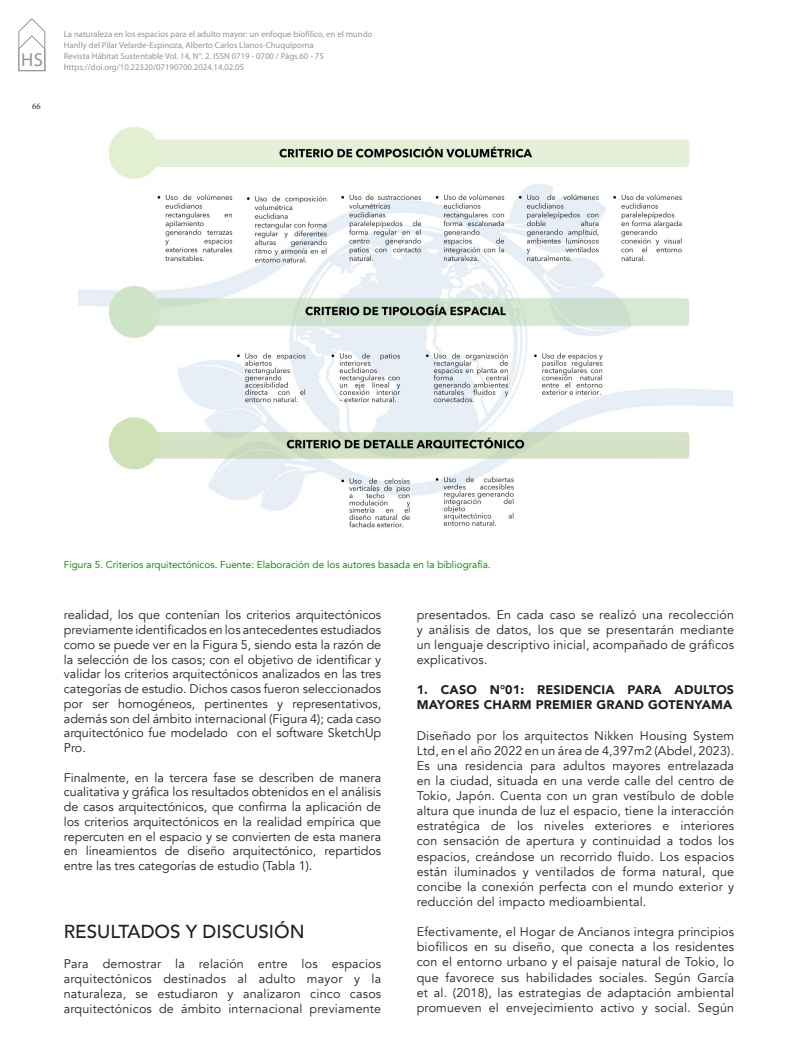
<style>
.page{position:relative;width:798px;height:1063px;background:#fff}
.page>*{position:absolute;margin:0;border:0;box-sizing:border-box;transform-origin:0 0}
._09_TITULOS_TEXTOS{font:500 18.75px "Avenir";color:#231f20}
.t1{font:18.75px "Myriad Pro";color:#939598}
._07_CUERPO_TEXTO{font:12.5px/15.1px "Avenir";letter-spacing:.015em;color:#231f20;text-align:justify}
._10_SUBTITULOS__2_2{font:900 12.5px/15px "Avenir";letter-spacing:.015em;color:#231f20}
._14_PIE_DE_FOTOS{font:10px "Avenir";color:#007800}
.t2{font:8.75px/11.2px "Myriad Pro";color:#939598}
.t3{font:8.75px "Minion Pro";color:#231f20}
</style>
<div class="page">
<svg style="left:19px;top:18px;width:26px;height:53px"></svg>
<img style="left:78px;top:126px;width:654px;height:402px">
<h1 class="t1" style="left:21px;top:48px;width:24px">HS</h1>
<p class="t3" style="left:32px;top:101px;width:10px">66</p>
<p class="t2" style="left:64px;top:28px;width:310px">La naturaleza en los espacios para el adulto mayor: un enfoque biofílico, en el mundo Hanlly del Pilar Velarde-Espinoza, Alberto Carlos Llanos-Chuquipoma<br>Revista Hábitat Sustentable Vol. 14, N°. 2. ISSN 0719 - 0700 / Págs.60 - 75 https://doi.org/10.22320/07190700.2024.14.02.05</p>
<p class="_14_PIE_DE_FOTOS" style="left:64px;top:559px;width:428px">Figura 5. Criterios arquitectónicos. Fuente: Elaboración de los autores basada en la bibliografía.</p>
<p class="_07_CUERPO_TEXTO" style="left:64px;top:608px;width:319px;line-height:14.8px">realidad, los que contenían los criterios arquitectónicos previamente identificados en los antecedentes estudiados como se puede ver en la Figura 5, siendo esta la razón de la selección de los casos; con el objetivo de identificar y validar los criterios arquitectónicos analizados en las tres categorías de estudio. Dichos casos fueron seleccionados por ser homogéneos, pertinentes y representativos, además son del ámbito internacional (Figura 4); cada caso arquitectónico fue modelado con el software SketchUp Pro.</p>
<p class="_07_CUERPO_TEXTO" style="left:64px;top:770px;width:319px;line-height:14.8px">Finalmente, en la tercera fase se describen de manera cualitativa y gráfica los resultados obtenidos en el análisis de casos arquitectónicos, que confirma la aplicación de los criterios arquitectónicos en la realidad empírica que repercuten en el espacio y se convierten de esta manera en lineamientos de diseño arquitectónico, repartidos entre las tres categorías de estudio (Tabla 1).</p>
<p class="_09_TITULOS_TEXTOS" style="left:64px;top:915px;width:242px">RESULTADOS Y DISCUSIÓN</p>
<p class="_07_CUERPO_TEXTO" style="left:64px;top:956px;width:319px">Para demostrar la relación entre los espacios arquitectónicos destinados al adulto mayor y la naturaleza, se estudiaron y analizaron cinco casos arquitectónicos de ámbito internacional previamente</p>
<p class="_07_CUERPO_TEXTO" style="left:416px;top:608px;width:319px">presentados. En cada caso se realizó una recolección y análisis de datos, los que se presentarán mediante un lenguaje descriptivo inicial, acompañado de gráficos explicativos.</p>
<p class="_10_SUBTITULOS__2_2" style="left:416px;top:682px;width:319px">1. CASO N°01: RESIDENCIA PARA ADULTOS<br>MAYORES CHARM PREMIER GRAND GOTENYAMA</p>
<p class="_07_CUERPO_TEXTO" style="left:416px;top:728px;width:319px">Diseñado por los arquitectos Nikken Housing System Ltd, en el año 2022 en un área de 4,397m2 (Abdel, 2023).<br>Es una residencia para adultos mayores entrelazada en la ciudad, situada en una verde calle del centro de Tokio, Japón. Cuenta con un gran vestíbulo de doble altura que inunda de luz el espacio, tiene la interacción estratégica de los niveles exteriores e interiores con sensación de apertura y continuidad a todos los espacios, creándose un recorrido fluido. Los espacios están iluminados y ventilados de forma natural, que concibe la conexión perfecta con el mundo exterior y reducción del impacto medioambiental.</p>
<p class="_07_CUERPO_TEXTO" style="left:416px;top:925px;width:319px">Efectivamente, el Hogar de Ancianos integra principios biofílicos en su diseño, que conecta a los residentes con el entorno urbano y el paisaje natural de Tokio, lo que favorece sus habilidades sociales. Según García et al. (2018), las estrategias de adaptación ambiental promueven el envejecimiento activo y social. Según</p>
</div>
